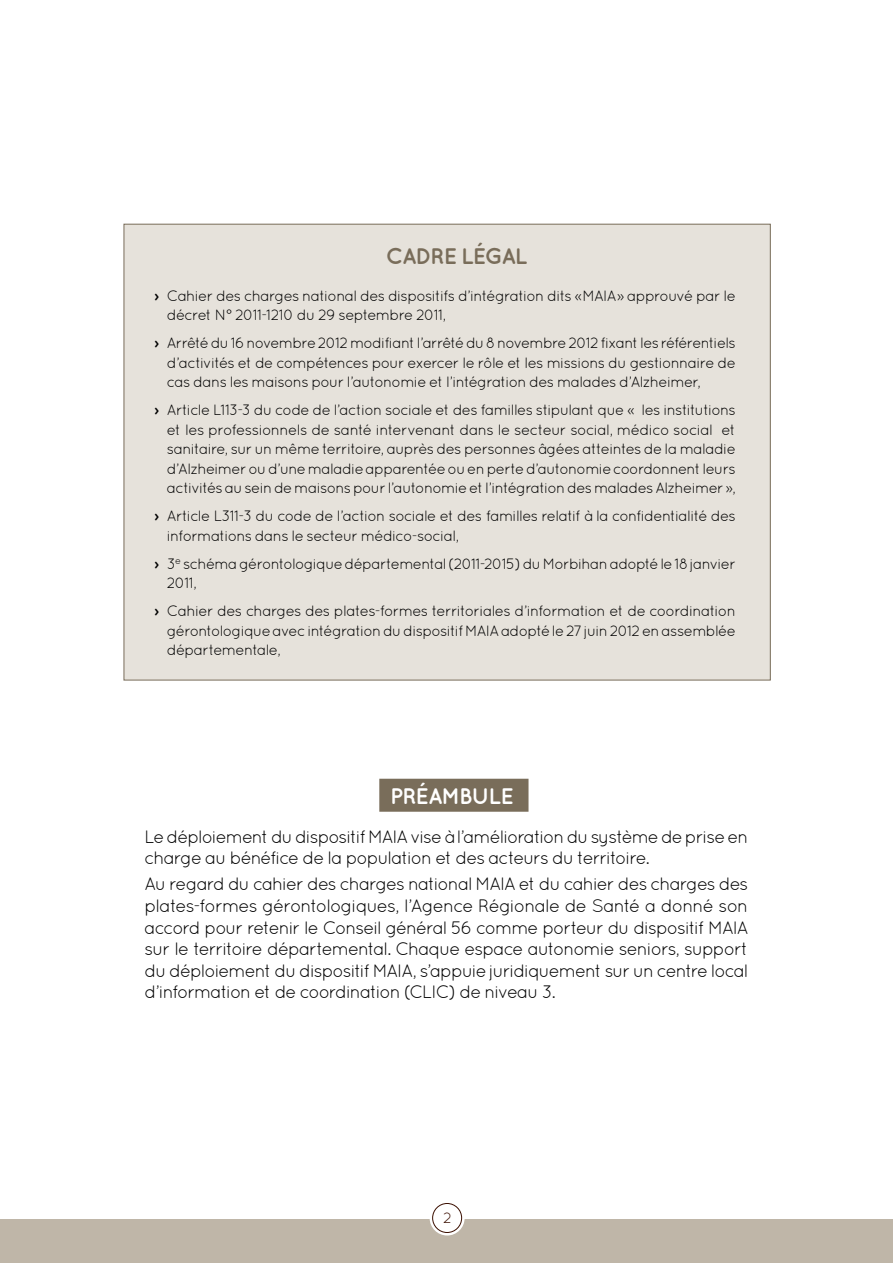
<style>
.page{position:relative;width:893px;height:1263px;background:#fff}
.page>*{position:absolute;margin:0;border:0;box-sizing:border-box;transform-origin:0 0}
.t1{font:700 22.5px "Quicksand";letter-spacing:-.045em;color:#796d5a}
.t2{font:700 22.5px "Quicksand";letter-spacing:-.045em;color:#fff}
.t3{font:18px/21.6px "Quicksand";letter-spacing:-.055em;color:#000}
.t4{font:15px/19.5px "Quicksand";letter-spacing:-.045em;color:#000}
.t5{font:15px "Quicksand";color:#3b0f00}
.s1{font-weight:700}
</style>
<div class="page">
<div style="left:0;top:1219px;width:893px;height:44px;background:#bfb6a8"></div>
<div style="left:430px;top:1200px;width:35px;height:35px;border:6px solid #fff;border-radius:50%"></div>
<div style="left:433px;top:1203px;width:29px;height:29px;background:#fff;border-radius:50%"></div>
<div style="left:432px;top:1203px;width:30px;height:30px;border:1px solid #3b0f00;border-radius:50%"></div>
<div style="left:379px;top:779px;width:149px;height:33px;background:#796d5a"></div>
<div style="left:124px;top:224px;width:646px;height:456px;background:#e6e2db"></div>
<h1 class="t1" style="left:386px;top:243px;width:143px">CADRE LÉGAL</h1>
<p class="t4" style="left:154px;top:286px;width:435px"><span class="s1">›</span> Cahier des charges national des dispositifs d’intégration dits « MAIA</p>
<p class="t4" style="left:617px;top:286px;width:121px">» approuvé par le</p>
<p class="t4" style="left:154px;top:301px;width:583px;line-height:28px;text-indent:13px">décret N° 2011-1210 du 29 septembre 2011,<br><span class="s1">›</span> Arrêté du 16 novembre 2012 modifiant l’arrêté du 8 novembre 2012 fixant les référentiels</p>
<p class="t4" style="left:167px;top:353px;width:571px">d’activités et de compétences pour exercer le rôle et les missions du gestionnaire de cas dans les maisons pour l’autonomie et l’intégration des malades d’Alzheimer,</p>
<p class="t4" style="left:167px;top:400px;width:571px;text-align:justify;text-indent:-13px"><span class="s1">›</span> Article L113-3 du code de l’action sociale et des familles stipulant que « les institutions et les professionnels de santé intervenant dans le secteur social, médico social et sanitaire, sur un même territoire, auprès des personnes âgées atteintes de la maladie d’Alzheimer ou d’une maladie apparentée ou en perte d’autonomie coordonnent leurs activités au sein de maisons pour l’autonomie et l’intégration des malades Alzheimer »,</p>
<p class="t4" style="left:167px;top:506px;width:571px;text-indent:-13px"><span class="s1">›</span> Article L311-3 du code de l’action sociale et des familles relatif à la confidentialité des informations dans le secteur médico-social,</p>
<p class="t4" style="left:167px;top:554px;width:570px;text-indent:-13px"><span class="s1">›</span> 3<sup>e</sup> schéma gérontologique départemental (2011-2015) du M orbihan adopté le 18 janvier<br>2011,</p>
<p class="t4" style="left:167px;top:601px;width:570px;text-indent:-13px"><span class="s1">›</span> Cahier des charges des plates-formes territoriales d’information et de coordination gérontologique avec intégration du dispositif MAIA</p>
<p class="t4" style="left:501px;top:621px;width:236px">adopté le 27 juin 2012 en assemblée</p>
<p class="t4" style="left:167px;top:640px;width:115px">départementale,</p>
<h1 class="t2" style="left:390px;top:783px;width:125px">PRÉAMBULE</h1>
<p class="t3" style="left:145px;top:825px;width:234px">Le déploiement du dispositif MAIA</p>
<p class="t3" style="left:145px;top:825px;width:605px;text-indent:266px">vise à l’amélioration du système de prise en charge au bénéfice de la population et des acteurs du territoire.</p>
<p class="t3" style="left:145px;top:873px;width:342px">Au regard du cahier des charges national MAIA</p>
<p class="t3" style="left:145px;top:873px;width:605px;text-indent:374px">et du cahier des charges des plates-formes gérontologiques, l’Agence Régionale de Santé a donné son accord pour retenir le Conseil général 56 comme porteur du dispositif MAIA<br>sur le territoire départemental. Chaque espace autonomie seniors, support du déploiement du dispositif MAIA</p>
<p class="t3" style="left:145px;top:959px;width:605px;text-indent:268px">, s’appuie juridiquement sur un centre local d’information et de coordination (CLIC) de niveau 3.</p>
<p class="t5" style="left:443px;top:1209px;width:10px">2</p>
</div>
